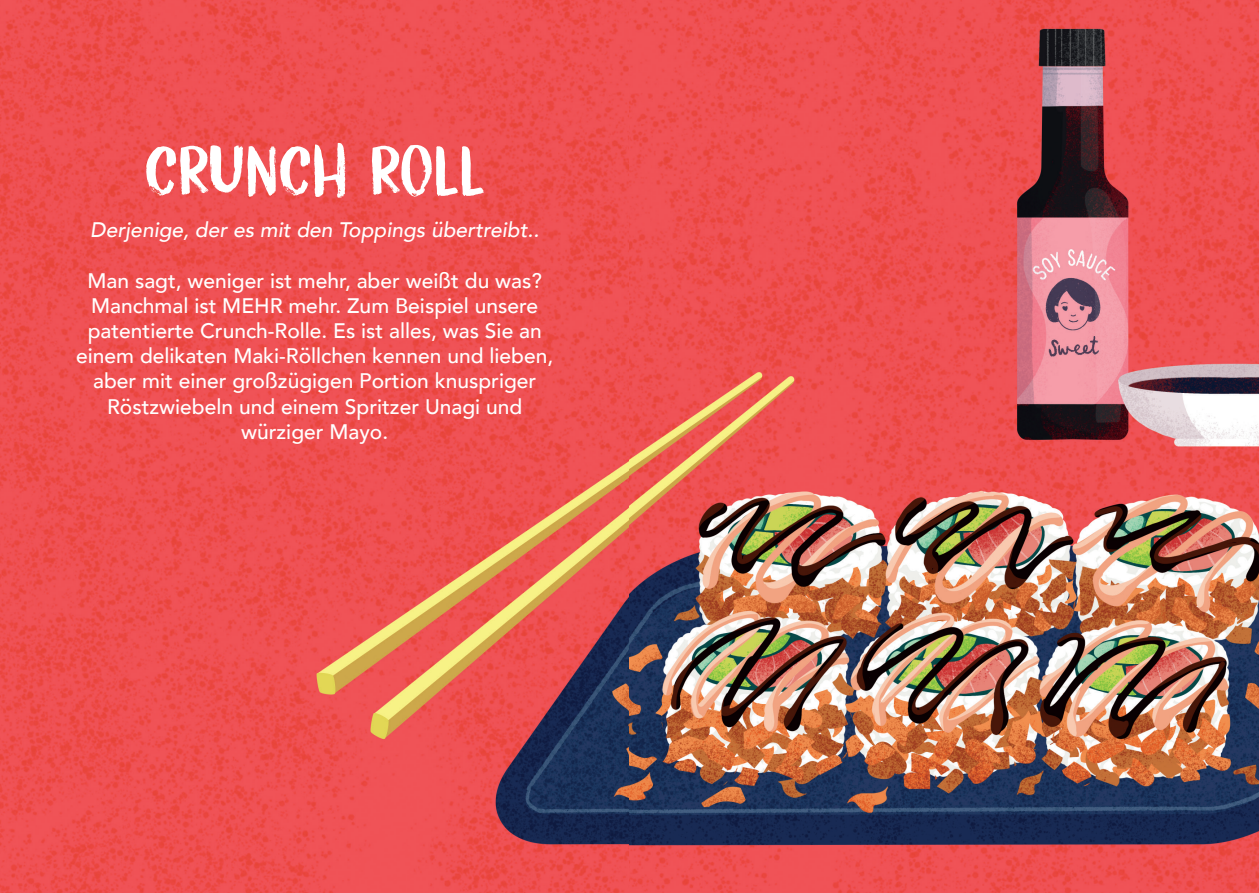
<style>
.page{position:relative;width:1259px;height:893px;background:#fff}
.page>*{position:absolute;margin:0;border:0;box-sizing:border-box;transform-origin:0 0}
.t1{font:75px "Senko Hanabi DEMO";color:#fff}
.t2{font:500 21px/25.2px "Avenir";color:#fff;text-align:center}
.t3{font:italic 500 21px "Avenir";color:#fff}
</style>
<div class="page">
<img style="left:0;top:0;width:1259px;height:893px">
<h1 class="t1" style="left:144px;top:130px;width:342px">CRUNCH ROLL</h1>
<p class="t3" style="left:90px;top:217px;width:450px">Derjenige, der es mit den Toppings übertreibt..</p>
<p class="t2" style="left:76px;top:267px;width:478px">Man sagt, weniger ist mehr, aber weißt du was?<br>Manchmal ist MEHR mehr. Zum Beispiel unsere patentierte Crunch-Rolle. Es ist alles, was Sie an einem delikaten Maki-Röllchen kennen und lieben, aber mit einer großzügigen Portion knuspriger Röstzwiebeln und einem Spritzer Unagi und würziger Mayo.</p>
</div>
